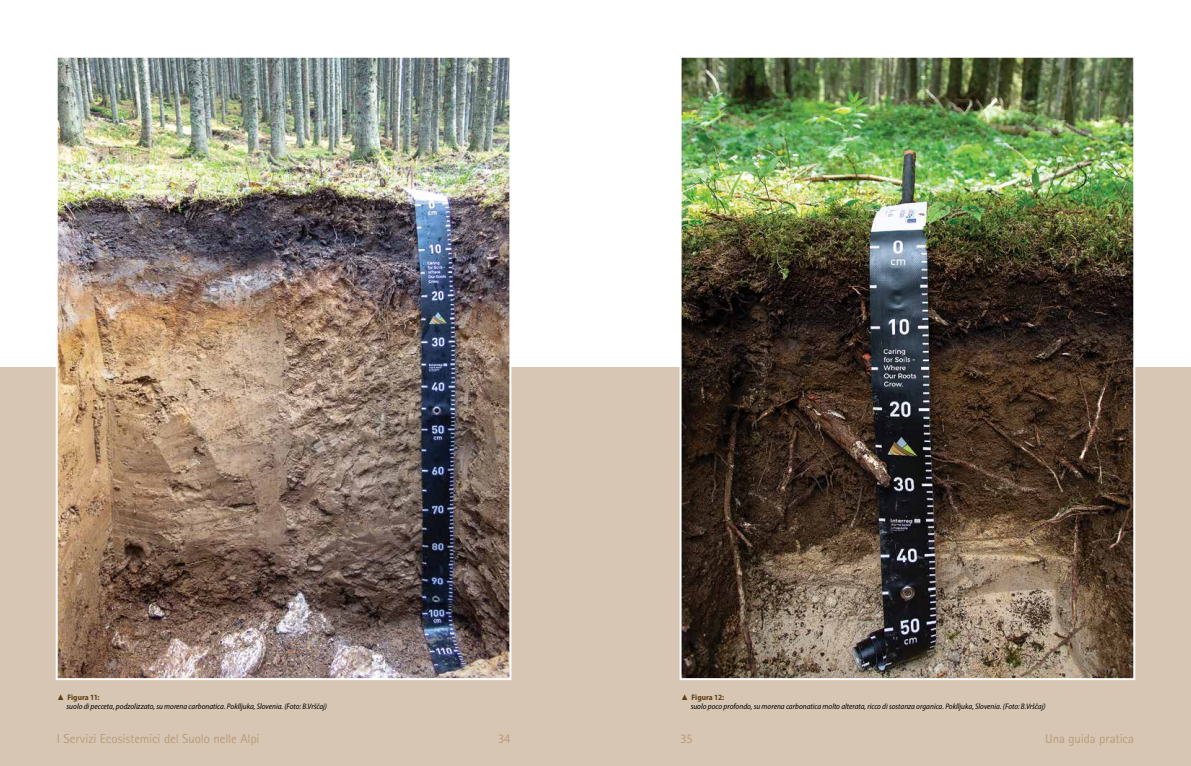
<style>
.page{position:relative;width:1191px;height:766px;background:#fff}
.page>*{position:absolute;margin:0;border:0;box-sizing:border-box;transform-origin:0 0}
.t1{font:13px "AE Rotis Brezserif";letter-spacing:-.01em;color:#b99c7b}
.t2{font:semi-condensed 13px "Myriad Pro";color:#b99c7b}
.t3{font:italic semi-condensed 8px/9.6px "Myriad Pro";color:#000}
.s1{font-family:"Arial";font-style:normal;font-stretch:normal;color:#5f3e15}
.s2{font-weight:700;font-style:normal;color:#5f3e15}
</style>
<div class="page">
<div style="left:0;top:367px;width:1191px;height:398px;background:#d7c6b3"></div>
<img style="left:59px;top:59px;width:449px;height:618px">
<div style="left:56px;top:56px;width:455px;height:624px;border:2px solid #fff"></div>
<img style="left:682px;top:59px;width:450px;height:618px">
<div style="left:679px;top:56px;width:456px;height:624px;border:2px solid #fff"></div>
<p class="t3" style="left:67px;top:692px;width:262px;text-indent:-10px"><span class="s1">▲</span> <span class="s2">Figura 11:<br></span>suolo di pecceta, podzolizzato, su morena carbonatica. Poklljuka, Slovenia. (Foto: B.Vrščaj)</p>
<p class="t3" style="left:690px;top:692px;width:356px;text-indent:-10px"><span class="s1">▲</span> <span class="s2">Figura 12:<br></span>suolo poco profondo, su morena carbonatica molto alterata, ricco di sostanza organica. Poklljuka, Slovenia. (Foto: B.Vrščaj)</p>
<h1 class="t1" style="left:57px;top:730px;width:204px">I Servizi Ecosistemici del Suolo nelle Alpi</h1>
<h1 class="t2" style="left:498px;top:731px;width:14px">34</h1>
<h1 class="t2" style="left:680px;top:731px;width:14px">35</h1>
<h1 class="t1" style="left:1045px;top:730px;width:91px">Una guida pratica</h1>
</div>
